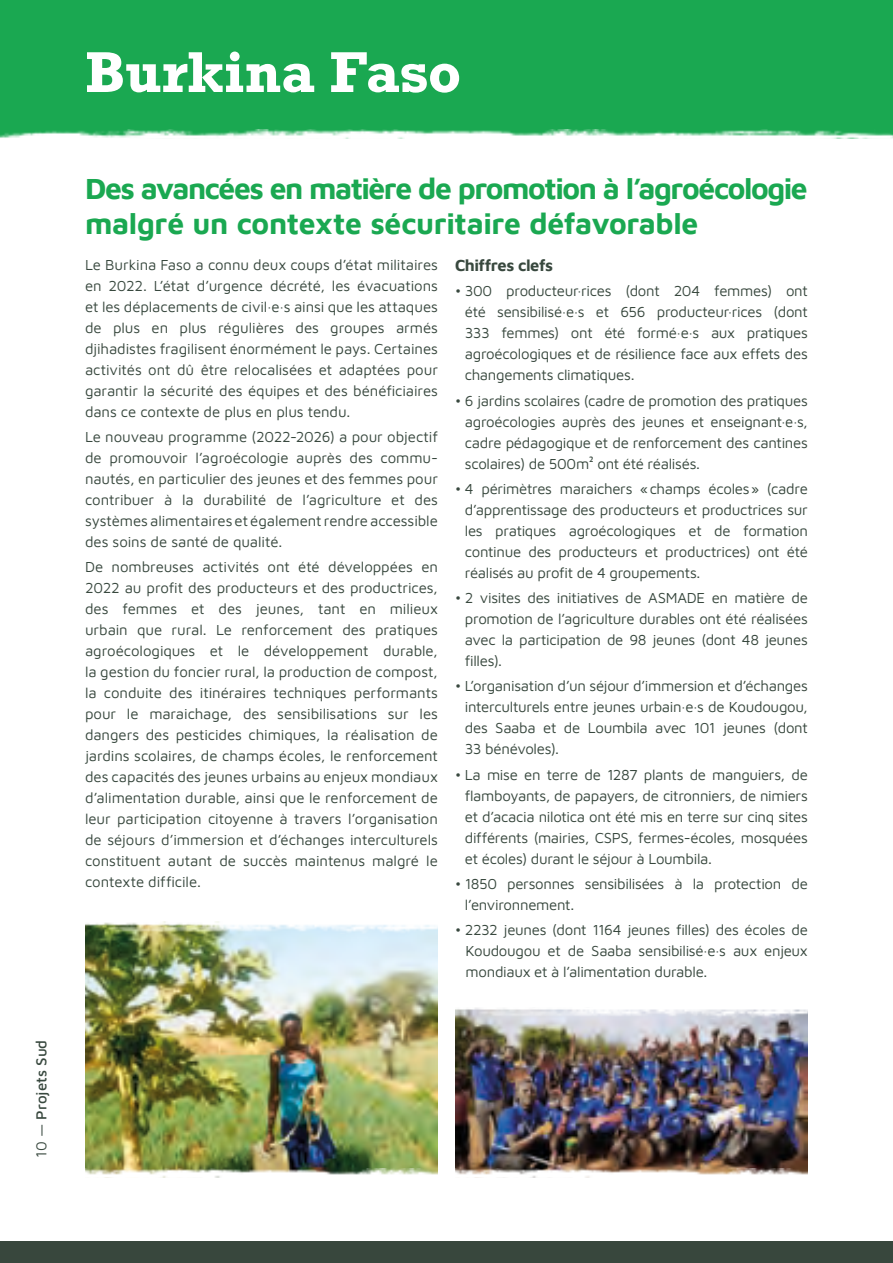
<style>
.page{position:relative;width:893px;height:1263px;background:#fff}
.page>*{position:absolute;margin:0;border:0;box-sizing:border-box;transform-origin:0 0}
.t1{font:700 54px "Rockwell";color:#fff}
.t2{font:700 30px/34.5px "Maven Pro";letter-spacing:-.04em;color:#1aa851}
.t3{font:700 16.5px "Maven Pro";letter-spacing:-.03em;color:#38483e}
.t4{font:15px/21px "Maven Pro";letter-spacing:-.015em;color:#38483e;text-align:justify}
.t5{font:500 15px "Maven Pro";letter-spacing:.005em;color:#38483e}
.s1{font-weight:400}
</style>
<div class="page">
<div style="left:0;top:1242px;width:893px;height:21px;background:#38473d"></div>
<div style="left:0;top:0;width:893px;height:138px;background:#1aa851"></div>
<img style="left:0;top:130px;width:875px;height:9px">
<img style="left:875px;top:133px;width:18px;height:6px">
<img style="left:455px;top:1018px;width:353px;height:150px">
<img style="left:85px;top:934px;width:353px;height:234px">
<img style="left:85px;top:921px;width:353px;height:13px">
<img style="left:85px;top:1168px;width:353px;height:10px">
<img style="left:455px;top:1168px;width:353px;height:10px">
<img style="left:455px;top:1008px;width:353px;height:10px">
<p class="t5" style="left:31px;top:1158px;width:120px;rotate:-90deg"><span class="s1">10 —</span> Projets Sud</p>
<h1 class="t1" style="left:85px;top:37px;width:378px">Burkina Faso</h1>
<h2 class="t2" style="left:85px;top:170px;width:724px">Des avancées en matière de promotion à l’agroécologie malgré un contexte sécuritaire défavorable</h2>
<p class="t4" style="left:85px;top:253px;width:354px">Le Burkina Faso a connu deux coups d’état militaires en 2022. L’état d’urgence décrété, les évacuations et les déplacements de civil·e·s ainsi que les attaques de plus en plus régulières des groupes armés djihadistes fragilisent énormément le pays. Certaines activités ont dû être relocalisées et adaptées pour garantir la sécurité des équipes et des bénéficiaires dans ce contexte de plus en plus tendu.</p>
<p class="t4" style="left:85px;top:425px;width:354px;text-align:left">Le nouveau programme (2022-2026) a pour objectif de promouvoir l’agroécologie auprès des commu&shy;nautés, en particulier des jeunes et des femmes pour contribuer à la durabilité de l’agriculture et des systèmes alimentaires et également rendre accessible des soins de santé de qualité.</p>
<p class="t4" style="left:85px;top:556px;width:354px">De nombreuses activités ont été développées en 2022 au profit des producteurs et des productrices, des femmes et des jeunes, tant en milieux urbain que rural. Le renforcement des pratiques agroécologiques et le développement durable, la gestion du foncier rural, la production de compost, la conduite des itinéraires techniques performants pour le maraichage, des sensibilisations sur les dangers des pesticides chimiques, la réalisation de jardins scolaires, de champs écoles, le renforcement des capacités des jeunes urbains au enjeux mondiaux d’alimentation durable, ainsi que le renforcement de leur participation citoyenne à travers l’organisation de séjours d’immersion et d’échanges interculturels constituent autant de succès maintenus malgré le contexte difficile.</p>
<p class="t3" style="left:455px;top:254px;width:100px">Chiffres clefs</p>
<p class="t4" style="left:465px;top:280px;width:345px;text-indent:-10px">• 300 producteur·rices (dont 204 femmes) ont été sensibilisé·e·s et 656 producteur·rices (dont 333 femmes) ont été formé·e·s aux pratiques agroécologiques et de résilience face aux effets des changements climatiques.</p>
<p class="t4" style="left:465px;top:389px;width:345px;text-indent:-10px">• 6 jardins scolaires (cadre de promotion des pratiques agroécologies auprès des jeunes et enseignant·e·s, cadre pédagogique et de renforcement des cantines scolaires) de 500m² ont été réalisés.</p>
<p class="t4" style="left:465px;top:477px;width:345px;text-indent:-10px">• 4 périmètres maraichers «champs écoles» (cadre d’apprentissage des producteurs et productrices sur les pratiques agroécologiques et de formation continue des producteurs et productrices) ont été réalisés au profit de 4 groupements.</p>
<p class="t4" style="left:465px;top:587px;width:345px;text-indent:-10px">• 2 visites des initiatives de ASMADE en matière de promotion de l’agriculture durables ont été réalisées avec la participation de 98 jeunes (dont 48 jeunes filles).</p>
<p class="t4" style="left:465px;top:675px;width:345px;text-indent:-10px">• L’organisation d’un séjour d’immersion et d’échanges interculturels entre jeunes urbain·e·s de Koudougou, des Saaba et de Loumbila avec 101 jeunes (dont 33 bénévoles).</p>
<p class="t4" style="left:465px;top:763px;width:345px;text-indent:-10px">• La mise en terre de 1287 plants de manguiers, de flamboyants, de papayers, de citronniers, de nimiers et d’acacia nilotica ont été mis en terre sur cinq sites différents (mairies, CSPS, fermes-écoles, mosquées et écoles) durant le séjour à Loumbila.</p>
<p class="t4" style="left:465px;top:872px;width:345px;text-indent:-10px">• 1850 personnes sensibilisées à la protection de l’environnement.</p>
<p class="t4" style="left:465px;top:919px;width:344px;text-indent:-11px">• 2232 jeunes (dont 1164 jeunes filles) des écoles de Koudougou et de Saaba sensibilisé·e·s aux enjeux mondiaux et à l’alimentation durable.</p>
</div>
